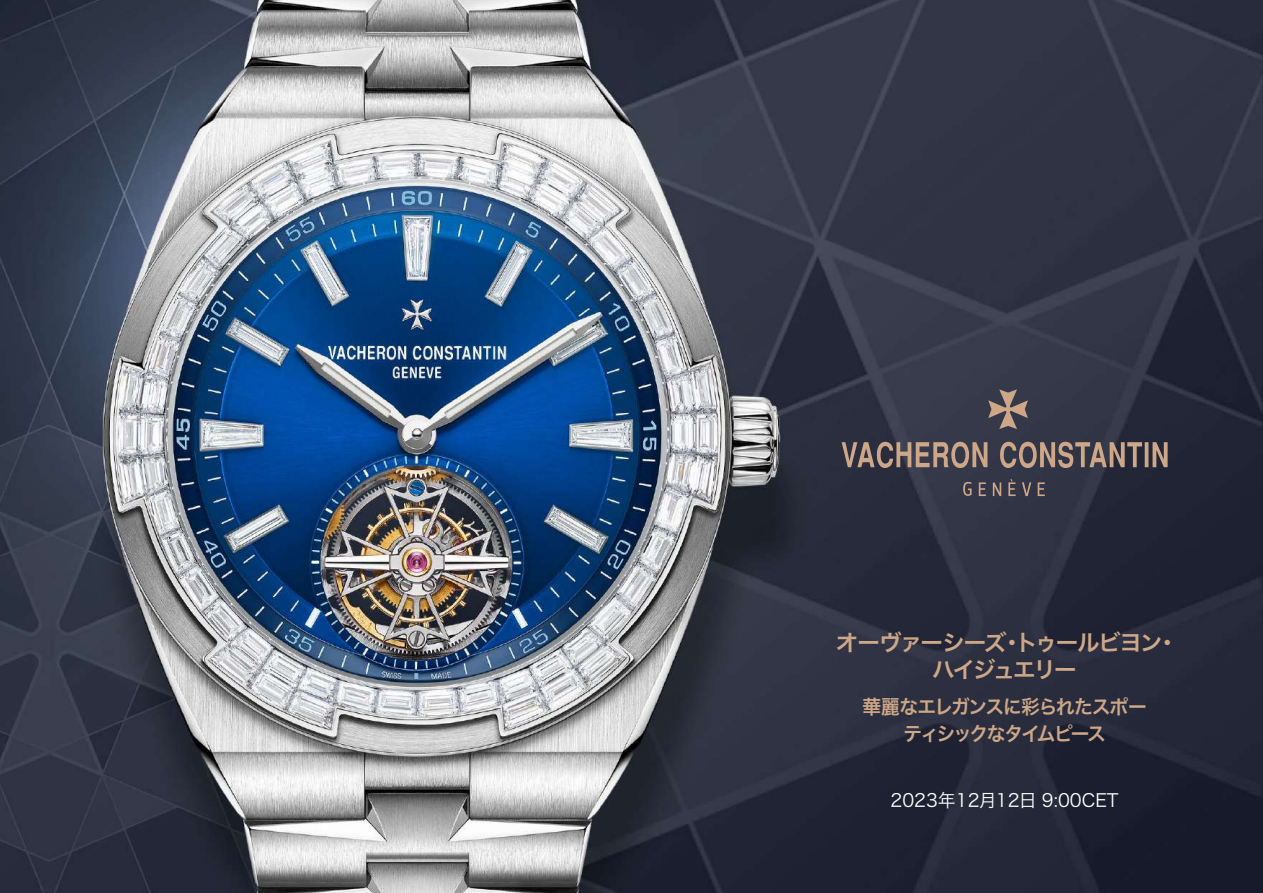
<style>
.page{position:relative;width:1263px;height:893px;background:#fff}
.page>*{position:absolute;margin:0;border:0;box-sizing:border-box;transform-origin:0 0}
.t1{font:22.5px/27px "Hira Kaku Pro W6";letter-spacing:-.08em;color:#cda787;text-align:center}
.t2{font:19.5px/27px "Hira Kaku Pro W6";letter-spacing:-.07em;color:#cda787;text-align:center;scale:.96 1}
.t3{font:18px "Hira Kaku Pro W3";color:#fff}
</style>
<div class="page">
<img style="left:0;top:0;width:1263px;height:893px">
<svg style="left:841px;top:389px;width:326px;height:107px;background:#45424d"></svg>
<p class="t1" style="left:836px;top:628px;width:344px">オーヴァーシーズ・トゥールビヨン・ハイジュエリー</p>
<p class="t2" style="left:862px;top:693px;width:298px">華麗なエレガンスに彩られたスポーティシックなタイムピース</p>
<p class="t3" style="left:890px;top:784px;width:229px">2023年12月12日 9:00CET</p>
</div>
